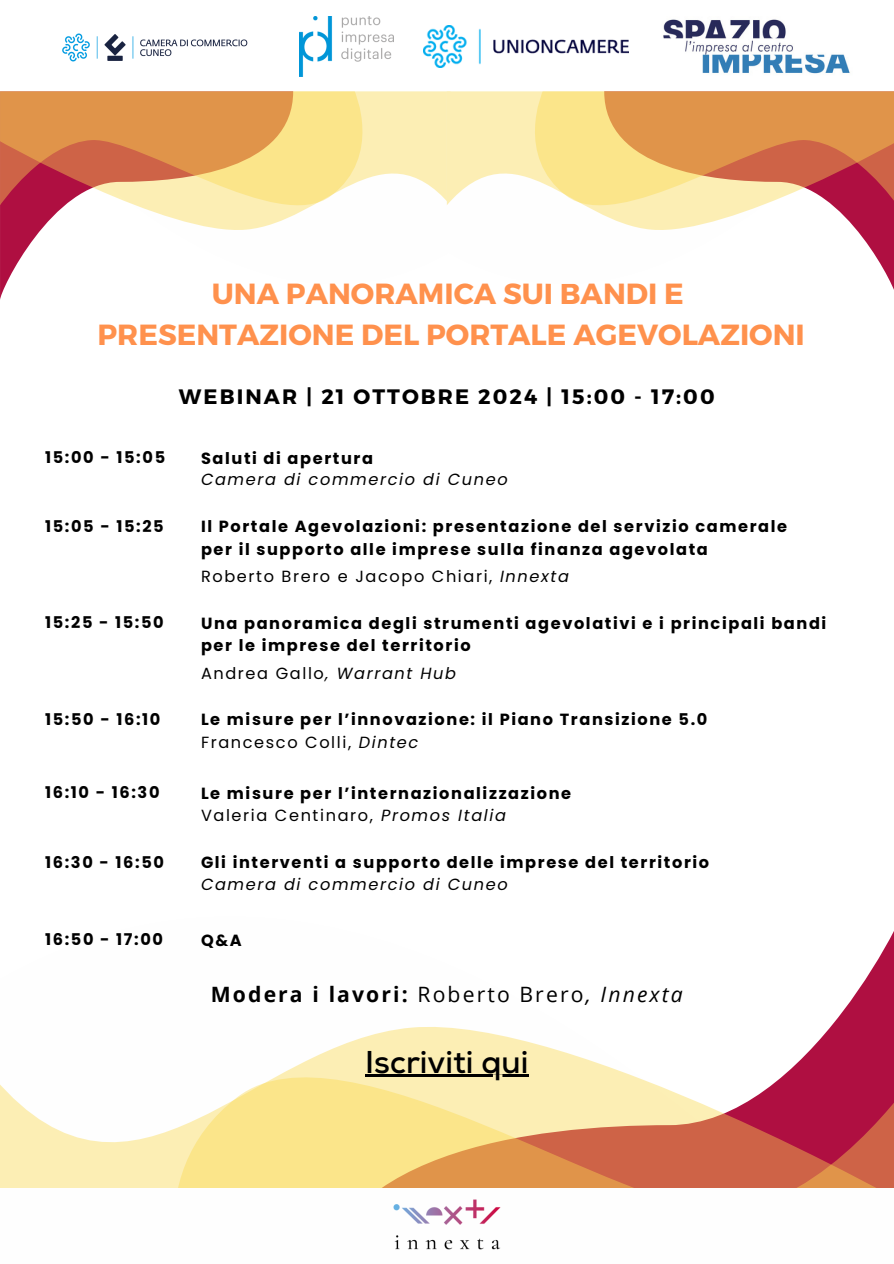
<style>
.page{position:relative;width:894px;height:1264px;background:#fff}
.page>*{position:absolute;margin:0;border:0;box-sizing:border-box;transform-origin:0 0}
.t1{font:700 31.5px "Nexa";color:#000}
.t2{font:700 29.1px/40.5px "Montserrat";color:#ff914d;text-align:center}
.t3{font:700 21.15px "Open Sans";letter-spacing:.1em;color:#000}
.t4{font:700 20.85px "Montserrat";letter-spacing:.1em;color:#000}
.t5{font:700 16.2px/22.6px "Poppins";letter-spacing:.1em;color:#000}
.t6{font:16.2px "Poppins";letter-spacing:.1em;color:#000}
.t7{font:italic 16.2px "Poppins";letter-spacing:.1em;color:#000}
.s1{font-style:italic}
.s2{font-weight:400}
.s3{font-weight:400;font-style:italic}
</style>
<div class="page">
<svg style="left:0;top:230px;width:41px;height:70px"></svg>
<svg style="left:0;top:91px;width:446px;height:139px;fill:#fceeb4"></svg>
<svg style="left:0;top:91px;width:363px;height:115px;background:#e5a769"></svg>
<svg style="left:831px;top:933px;width:62px;height:93px"></svg>
<svg style="left:0;top:1026px;width:893px;height:161px"></svg>
<svg style="left:173px;top:1076px;width:720px;height:111px;background:#e6ac7d"></svg>
<svg style="left:856px;top:230px;width:37px;height:58px"></svg>
<svg style="left:446px;top:91px;width:447px;height:139px;fill:#fceeb4"></svg>
<svg style="left:534px;top:91px;width:359px;height:115px;background:#e5a76a"></svg>
<img style="left:62px;top:33px;width:186px;height:29px">
<img style="left:663px;top:19px;width:187px;height:55px">
<img style="left:299px;top:16px;width:95px;height:61px">
<img style="left:423px;top:25px;width:205px;height:43px">
<img style="left:393px;top:1199px;width:108px;height:51px">
<hr style="left:365px;top:1074px;width:163px;height:3px;background:#000">
<p class="t2" style="left:97px;top:272px;width:708px">UNA PANORAMICA SUI BANDI E<br>PRESENTAZIONE DEL PORTALE AGEVOLAZIONI</p>
<h6 class="t4" style="left:179px;top:382px;width:537px">WEBINAR | 21 OTTOBRE 2024 | 15:00 - 17:00</h6>
<h6 class="t5" style="left:45px;top:446px;width:121px">15:00 - 15:05</h6>
<h3 class="t5" style="left:201px;top:446px;width:173px">Saluti di apertura</h3>
<h6 class="t7" style="left:201px;top:468px;width:308px">Camera di commercio di Cuneo</h6>
<h6 class="t5" style="left:45px;top:515px;width:120px">15:05 - 15:25</h6>
<h6 class="t5" style="left:201px;top:515px;width:587px">Il Portale Agevolazioni: presentazione del servizio camerale per il supporto alle imprese sulla finanza agevolata</h6>
<p class="t6" style="left:201px;top:565px;width:369px">Roberto Brero e Jacopo Chiari, <span class="s1">Innexta</span></p>
<h6 class="t5" style="left:45px;top:611px;width:120px">15:25 - 15:50</h6>
<p class="t5" style="left:201px;top:612px;width:626px">Una panoramica degli strumenti agevolativi e i principali bandi per le imprese del territorio</p>
<h6 class="t6" style="left:201px;top:661px;width:256px">Andrea Gallo<span class="s1">, Warrant Hub</span></h6>
<p class="t5" style="left:45px;top:708px;width:117px">15:50 - 16:10</p>
<h6 class="t5" style="left:201px;top:708px;width:507px">Le misure per l’innovazione: il Piano Transizione 5.0</h6>
<h6 class="t6" style="left:201px;top:730px;width:219px">Francesco Colli, <span class="s1">Dintec</span></h6>
<h6 class="t5" style="left:45px;top:781px;width:116px">16:10 - 16:30</h6>
<h6 class="t5" style="left:201px;top:781px;width:371px">Le misure per l’internazionalizzazione</h6>
<p class="t6" style="left:201px;top:804px;width:306px">Valeria Centinaro, <span class="s1">Promos Italia</span></p>
<h5 class="t5" style="left:45px;top:850px;width:120px">16:30 - 16:50</h5>
<p class="t5" style="left:201px;top:851px;width:509px">Gli interventi a supporto delle imprese del territorio</p>
<h6 class="t7" style="left:201px;top:873px;width:308px">Camera di commercio di Cuneo</h6>
<p class="t5" style="left:45px;top:928px;width:119px">16:50 - 17:00</p>
<h1 class="t5" style="left:201px;top:928px;width:42px">Q&amp;A</h1>
<h6 class="t3" style="left:211px;top:979px;width:473px">Modera i lavori: <span class="s2">Roberto Brero</span><span class="s3">, Innexta</span></h6>
<p class="t1" style="left:365px;top:1043px;width:164px">Iscriviti qui</p>
</div>
